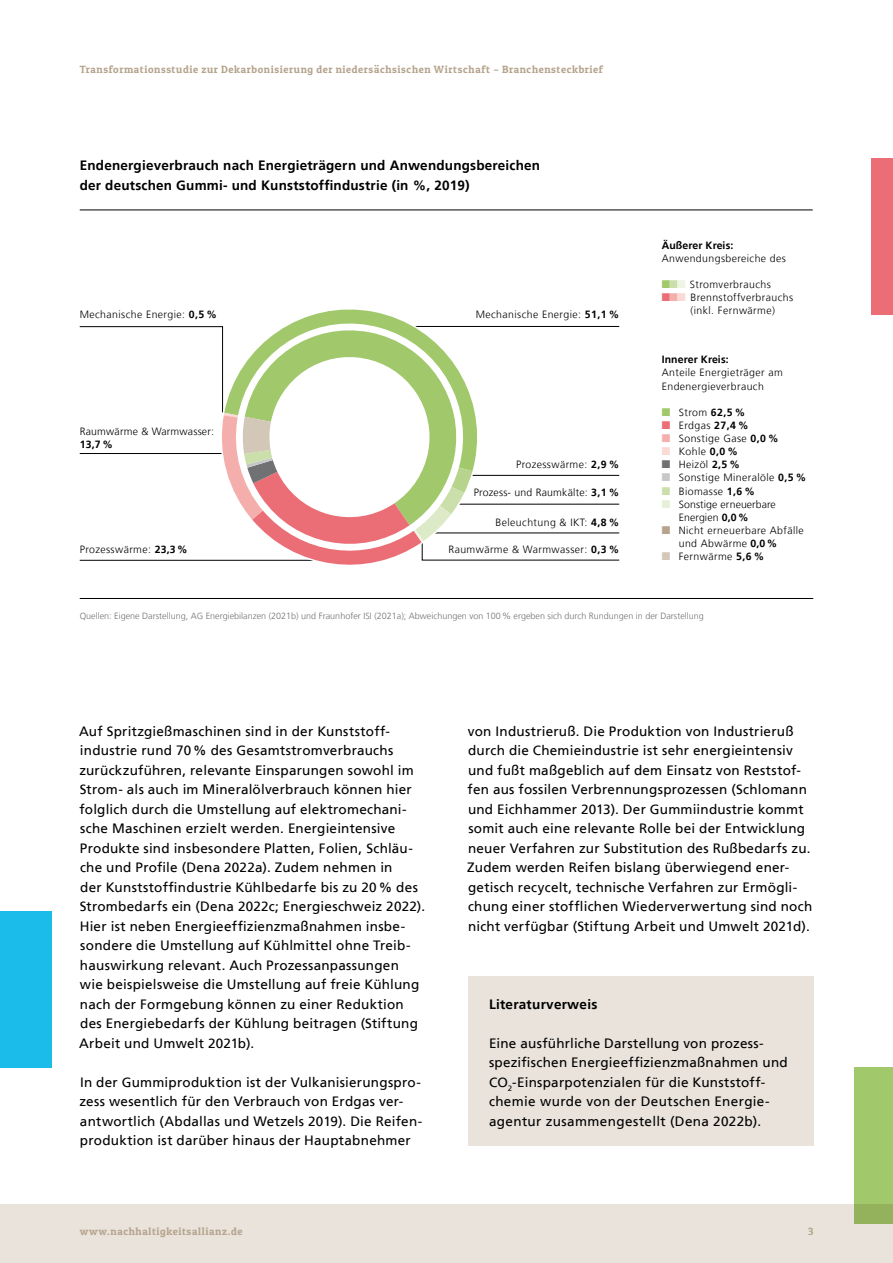
<style>
.page{position:relative;width:893px;height:1263px;background:#fff}
.page>*{position:absolute;margin:0;border:0;box-sizing:border-box;transform-origin:0 0}
.t1{font:13.5px/19.5px "NDS Frutiger";letter-spacing:.015em;color:#000}
.t2{font:700 13.5px/19.5px "NDS Frutiger";letter-spacing:.015em;color:#000}
.t3{font:300 10.5px/13.2px "NDS Frutiger";letter-spacing:.04em;color:#000}
.t4{font:10.5px "Patua One";letter-spacing:.06em;color:#b5a38c}
.t5{font:300 10.5px "NDS Frutiger";letter-spacing:.02em;color:#000}
.t6{font:300 10.5px/13.2px "NDS Frutiger";letter-spacing:.01em;color:#000}
.t7{font:700 10.5px "NDS Frutiger";letter-spacing:.01em;color:#000}
.t8{font:300 9px "NDS Frutiger";color:#707172}
.s1{font-weight:700}
.s2{color:#a1c86b}
.s3{color:#cadfaa}
.s4{color:#eef5e4}
.s5{color:#eb6d75}
.s6{color:#f4aeab}
.s7{color:#fbd9d5}
.s8{color:#707172}
.s9{color:#c6c7c8}
.s10{color:#e6f0d7}
.s11{color:#b5a38c}
.s12{color:#d3c7b8}
</style>
<div class="page">
<div style="left:0;top:1204px;width:893px;height:59px;background:#e9e3db"></div>
<hr style="left:80px;top:598px;width:733px;height:1px;background:#000">
<hr style="left:80px;top:210px;width:733px;height:1px;background:#000">
<svg style="left:297px;top:309px;width:105px;height:12px"></svg>
<svg style="left:79px;top:321px;width:541px;height:244px"></svg>
<div style="left:468px;top:976px;width:345px;height:169px;background:#e9e3db"></div>
<div style="left:872px;top:159px;width:21px;height:156px;background:#eb6d75"></div>
<div style="left:855px;top:1067px;width:38px;height:156px;background:#a1c86b"></div>
<div style="left:0;top:911px;width:51px;height:156px;background:#1bbbea"></div>
<p class="t4" style="left:80px;top:65px;width:525px">Transformationsstudie zur Dekarbonisierung der niedersächsischen Wirtschaft – Branchensteckbrief</p>
<p class="t2" style="left:80px;top:157px;width:462px">Endenergieverbrauch nach Energieträgern und Anwendungsbereichen der deutschen Gummi- und Kunststoffindustrie (in %, 2019)</p>
<p class="t3" style="left:80px;top:309px;width:139px">Mechanische Energie: <span class="s1">0,5 %</span></p>
<p class="t5" style="left:80px;top:427px;width:136px">Raumwärme &amp; Warmwasser:</p>
<p class="t7" style="left:80px;top:440px;width:35px">13,7 %</p>
<p class="t3" style="left:80px;top:543px;width:109px">Prozesswärme: <span class="s1">23,3 %</span></p>
<p class="t3" style="left:476px;top:309px;width:145px">Mechanische Energie: <span class="s1">51,1 %</span></p>
<p class="t3" style="left:516px;top:458px;width:105px">Prozesswärme: <span class="s1">2,9 %</span></p>
<p class="t5" style="left:474px;top:488px;width:147px">Prozess- und Raumkälte: <span class="s1">3,1 %</span></p>
<p class="t3" style="left:496px;top:516px;width:125px">Beleuchtung &amp; IKT: <span class="s1">4,8 %</span></p>
<p class="t3" style="left:448px;top:543px;width:172px">Raumwärme &amp; Warmwasser: <span class="s1">0,3 %</span></p>
<p class="t7" style="left:662px;top:241px;width:73px">Äußerer Kreis:</p>
<p class="t3" style="left:662px;top:252px;width:126px">Anwendungsbereiche des</p>
<p class="t3" style="left:662px;top:278px;width:111px"><span class="s2">■</span><span class="s3">■</span><span class="s4">■</span> Stromverbrauchs</p>
<p class="t3" style="left:690px;top:292px;width:104px;text-indent:-29px"><span class="s5">■</span><span class="s6">■</span><span class="s7">■</span> Brennstoffverbrauchs (inkl. Fernwärme)</p>
<p class="t7" style="left:662px;top:355px;width:68px">Innerer Kreis:</p>
<p class="t3" style="left:662px;top:367px;width:123px">Anteile Energieträger am<br>Endenergieverbrauch</p>
<p class="t3" style="left:662px;top:406px;width:85px"><span class="s2">■</span> Strom <span class="s1">62,5 %</span></p>
<p class="t3" style="left:662px;top:419px;width:88px"><span class="s5">■</span> Erdgas <span class="s1">27,4 %</span></p>
<p class="t3" style="left:662px;top:433px;width:118px"><span class="s6">■</span> Sonstige Gase <span class="s1">0,0 %</span></p>
<p class="t3" style="left:662px;top:446px;width:78px"><span class="s7">■</span> Kohle <span class="s1">0,0 %</span></p>
<p class="t3" style="left:662px;top:459px;width:80px"><span class="s8">■</span> Heizöl <span class="s1">2,5 %</span></p>
<p class="t3" style="left:662px;top:472px;width:146px"><span class="s9">■</span> Sonstige Mineralöle <span class="s1">0,5 %</span></p>
<p class="t3" style="left:662px;top:485px;width:95px"><span class="s3">■</span> Biomasse <span class="s1">1,6 %</span></p>
<p class="t6" style="left:679px;top:498px;width:99px;text-indent:-17px"><span class="s10">■</span> Sonstige erneuerbare<br>Energien <span class="s1">0,0 %</span></p>
<p class="t3" style="left:679px;top:524px;width:127px;text-indent:-17px"><span class="s11">■</span> Nicht erneuerbare Abfälle und Abwärme <span class="s1">0,0 %</span></p>
<p class="t3" style="left:662px;top:551px;width:104px"><span class="s12">■</span> Fernwärme <span class="s1">5,6 %</span></p>
<p class="t8" style="left:80px;top:612px;width:626px">Quellen: Eigene Darstellung, AG Energiebilanzen (2021b) und Fraunhofer ISI (2021a); Abweichungen von 100 % ergeben sich durch Rundungen in der Darstellung</p>
<p class="t1" style="left:79px;top:722px;width:348px">Auf Spritzgießmaschinen sind in der Kunststoff&shy;industrie rund 70 % des Gesamtstromverbrauchs zurückzuführen, relevante Einsparungen sowohl im Strom- als auch im Mineralölverbrauch können hier folglich durch die Umstellung auf elektromechani&shy;sche Maschinen erzielt werden. Energieintensive Produkte sind insbesondere Platten, Folien, Schläu&shy;che und Profile (Dena 2022a). Zudem nehmen in<br>der Kunststoffindustrie Kühlbedarfe bis zu 20 % des Strombedarfs ein (Dena 2022c; Energieschweiz 2022).<br>Hier ist neben Energieeffizienzmaßnahmen insbe&shy;sondere die Umstellung auf Kühlmittel ohne Treib&shy;hauswirkung relevant. Auch Prozessanpassungen<br>wie beispielsweise die Umstellung auf freie Kühlung nach der Formgebung können zu einer Reduktion des Energiebedarfs der Kühlung beitragen (Stiftung Arbeit und Umwelt 2021b).</p>
<p class="t1" style="left:79px;top:1073px;width:344px">In der Gummiproduktion ist der Vulkanisierungspro&shy;zess wesentlich für den Verbrauch von Erdgas ver&shy;antwortlich (Abdallas und Wetzels 2019). Die Reifen&shy;produktion ist darüber hinaus der Hauptabnehmer</p>
<p class="t1" style="left:467px;top:722px;width:347px">von Industrieruß. Die Produktion von Industrieruß durch die Chemieindustrie ist sehr energieintensiv und fußt maßgeblich auf dem Einsatz von Reststof&shy;fen aus fossilen Verbrennungsprozessen (Schlomann und Eichhammer 2013). Der Gummiindustrie kommt somit auch eine relevante Rolle bei der Entwicklung neuer Verfahren zur Substitution des Rußbedarfs zu.<br>Zudem werden Reifen bislang überwiegend ener&shy;getisch recycelt, technische Verfahren zur Ermögli&shy;chung einer stofflichen Wiederverwertung sind noch nicht verfügbar (Stiftung Arbeit und Umwelt 2021d).</p>
<p class="t2" style="left:489px;top:995px;width:110px">Literaturverweis</p>
<p class="t1" style="left:489px;top:1034px;width:300px">Eine ausführliche Darstellung von prozess&shy;spezifischen Energieeffizienzmaßnahmen und CO<sub>2</sub>-Einsparpotenzialen für die Kunststoff&shy;chemie wurde von der Deutschen Energie&shy;agentur zusammengestellt (Dena 2022b).</p>
<p class="t4" style="left:80px;top:1227px;width:164px">www.nachhaltigkeitsallianz.de</p>
<p class="t4" style="left:808px;top:1227px;width:7px">3</p>
</div>
